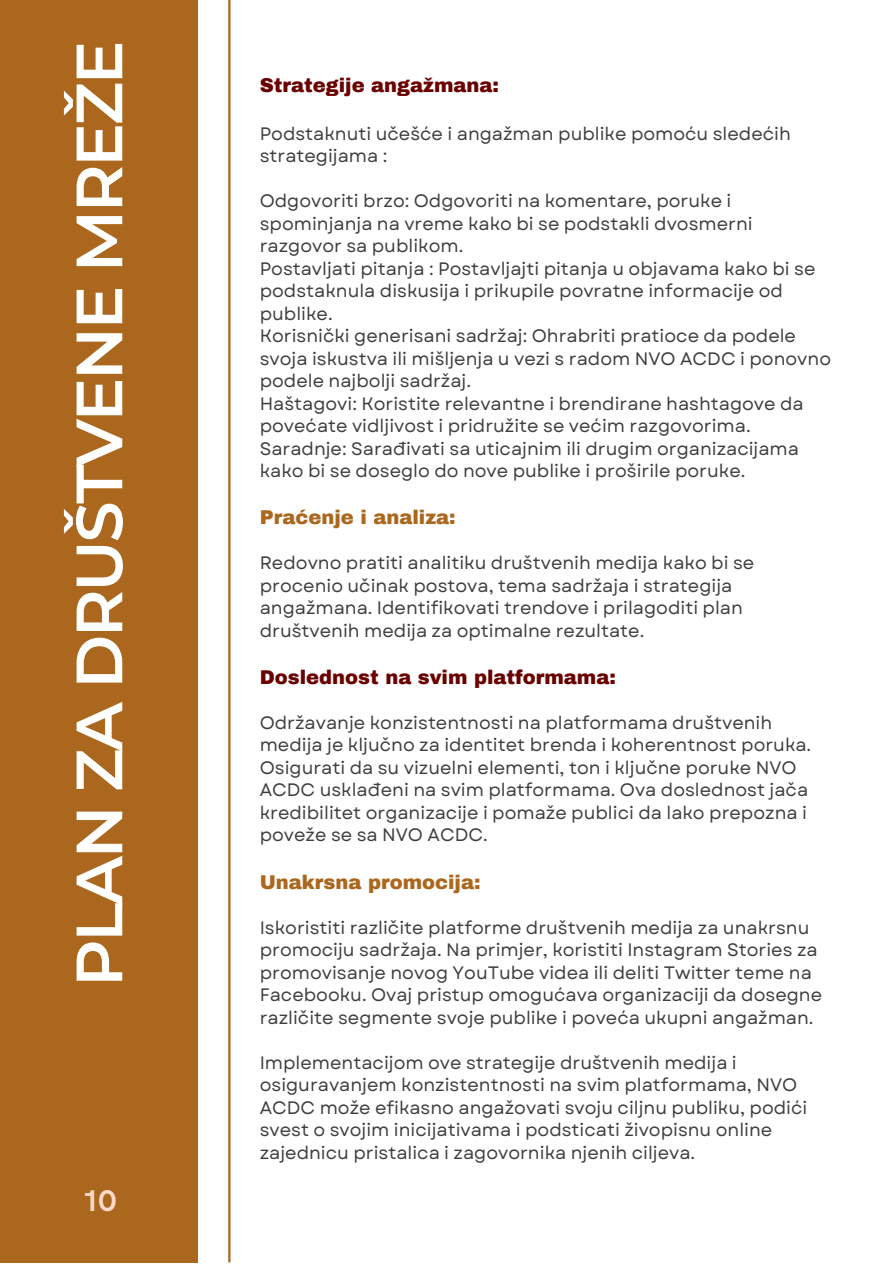
<style>
.page{position:relative;width:893px;height:1264px;background:#fff}
.page>*{position:absolute;margin:0;border:0;box-sizing:border-box;transform-origin:0 0}
.t1{font:600 65.25px "Montserrat";letter-spacing:-.035em;color:#fff}
.t2{font:700 30px "HK Grotesk";color:#fcdaca}
.t3{font:900 19.5px "Archivo";color:#6a0000}
.t4{font:900 19.5px "Archivo";color:#ab671d}
.t5{font:18px/22.5px "Garet";color:#403e3e}
</style>
<div class="page">
<div style="left:0;top:0;width:198px;height:1262px;background:#ab671d"></div>
<hr style="left:228px;top:0;width:2px;height:1262px;background:#ab671d">
<p class="t1" style="left:59px;top:986px;width:947px;rotate:-90deg">PLAN ZA DRUŠTVENE MREŽE</p>
<p class="t2" style="left:82px;top:1183px;width:35px">10</p>
<p class="t3" style="left:260px;top:75px;width:241px">Strategije angažmana:</p>
<p class="t5" style="left:260px;top:122px;width:532px">Podstaknuti učešće i angažman publike pomoću sledećih strategijama :</p>
<p class="t5" style="left:260px;top:190px;width:494px">Odgovoriti brzo: Odgovoriti na komentare, poruke i spominjanja na vreme kako bi se podstakli dvosmerni razgovor sa publikom.</p>
<p class="t5" style="left:260px;top:257px;width:557px">Postavljati pitanja : Postavljajti pitanja u objavama kako bi se podstaknula diskusija i prikupile povratne informacije od publike.</p>
<p class="t5" style="left:260px;top:325px;width:573px">Korisnički generisani sadržaj: Ohrabriti pratioce da podele svoja iskustva ili mišljenja u vezi s radom NVO ACDC i ponovno podele najbolji sadržaj.</p>
<p class="t5" style="left:260px;top:392px;width:545px">Haštagovi: Koristite relevantne i brendirane hashtagove da povećate vidljivost i pridružite se većim razgovorima.</p>
<p class="t5" style="left:260px;top:437px;width:540px">Saradnje: Sarađivati sa uticajnim ili drugim organizacijama kako bi se doseglo do nove publike i proširile poruke.</p>
<p class="t4" style="left:260px;top:507px;width:197px">Praćenje i analiza:</p>
<p class="t5" style="left:260px;top:552px;width:496px">Redovno pratiti analitiku društvenih medija kako bi se procenio učinak postova, tema sadržaja i strategija angažmana. Identifikovati trendove i prilagoditi plan društvenih medija za optimalne rezultate.</p>
<p class="t3" style="left:260px;top:667px;width:357px">Doslednost na svim platformama:</p>
<p class="t5" style="left:260px;top:711px;width:553px">Održavanje konzistentnosti na platformama društvenih medija je ključno za identitet brenda i koherentnost poruka.<br>Osigurati da su vizuelni elementi, ton i ključne poruke NVO ACDC usklađeni na svim platformama. Ova doslednost jača kredibilitet organizacije i pomaže publici da lako prepozna i poveže se sa NVO ACDC.</p>
<p class="t4" style="left:260px;top:871px;width:222px">Unakrsna promocija:</p>
<p class="t5" style="left:260px;top:916px;width:564px">Iskoristiti različite platforme društvenih medija za unakrsnu promociju sadržaja. Na primjer, koristiti Instagram Stories za promovisanje novog YouTube videa ili deliti Twitter teme na Facebooku. Ovaj pristup omogućava organizaciji da dosegne različite segmente svoje publike i poveća ukupni angažman.</p>
<p class="t5" style="left:260px;top:1051px;width:549px">Implementacijom ove strategije društvenih medija i osiguravanjem konzistentnosti na svim platformama, NVO ACDC može efikasno angažovati svoju ciljnu publiku, podići svest o svojim inicijativama i podsticati živopisnu online zajednicu pristalica i zagovornika njenih ciljeva.</p>
</div>
